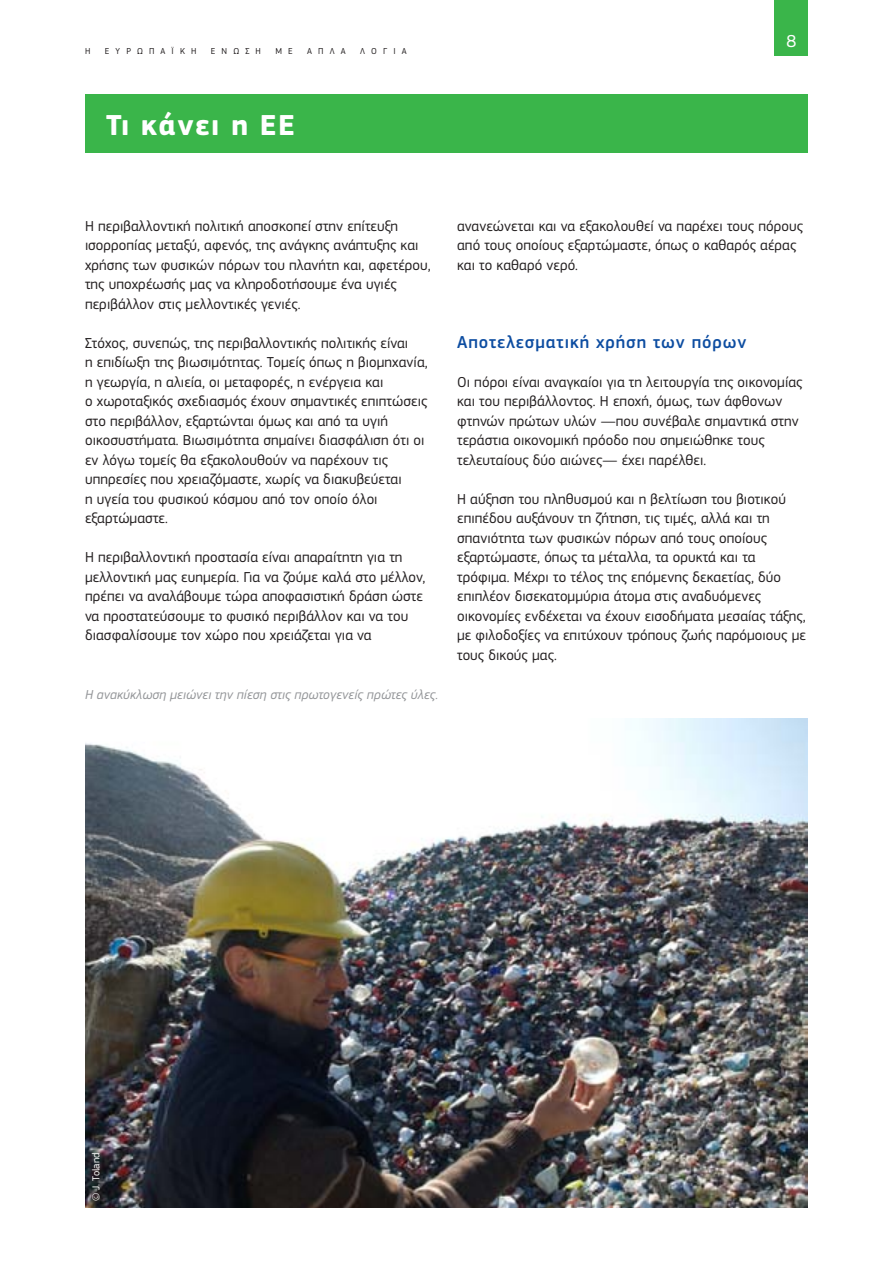
<style>
.page{position:relative;width:893px;height:1263px;background:#fff}
.page>*{position:absolute;margin:0;border:0;box-sizing:border-box;transform-origin:0 0}
.Heading01_neg{font:700 30px "EC Square Sans Pro";letter-spacing:.05em;color:#fff}
.Heading03{font:500 18px "EC Square Sans Pro";letter-spacing:.05em;color:#0d4da1}
.t1{font:18px "EC Square Sans Pro";color:#fff}
.BodyText{font:15px/19.5px "EC Square Sans Pro";letter-spacing:.005em;color:#231f20}
.legende_L{font:italic 13.5px "EC Square Sans Pro";letter-spacing:.005em;color:#939598}
.copyright{font:10.5px "EC Square Sans Pro";color:#fff}
.t2{font:9px "EC Square Sans Pro";letter-spacing:.68em;color:#231f20}
</style>
<div class="page">
<div style="left:775px;top:0;width:33px;height:55px;background:#3ab54a"></div>
<div style="left:85px;top:94px;width:723px;height:59px;background:#3ab54a"></div>
<img style="left:85px;top:718px;width:723px;height:490px">
<p class="t2" style="left:85px;top:45px;width:7px">Η</p>
<p class="t2" style="left:105px;top:45px;width:93px">ΕΥΡΩΠΑΪΚΗ</p>
<p class="t2" style="left:211px;top:45px;width:51px">ΕΝΩΣΗ</p>
<p class="t2" style="left:275px;top:45px;width:19px">Μ Ε</p>
<p class="t2" style="left:307px;top:45px;width:40px">ΑΠΛΑ</p>
<p class="t2" style="left:360px;top:45px;width:48px">ΛΟΓΙΑ</p>
<p class="Heading01_neg" style="left:106px;top:107px;width:190px">Τι κάνει η ΕΕ</p>
<p class="t1" style="left:786px;top:30px;width:12px">8</p>
<p class="BodyText" style="left:85px;top:216px;width:347px">Η περιβαλλοντική πολιτική αποσκοπεί στην επίτευξη ισορροπίας μεταξύ, αφενός, της ανάγκης ανάπτυξης και χρήσης των φυσικών πόρων του πλανήτη και, αφετέρου, της υποχρέωσής μας να κληροδοτήσουμε ένα υγιές περιβάλλον στις μελλοντικές γενιές.</p>
<p class="BodyText" style="left:85px;top:333px;width:344px">Στόχος, συνεπώς, της περιβαλλοντικής πολιτικής είναι<br>η επιδίωξη της βιωσιμότητας. Τομείς όπως η βιομηχανία, η γεωργία, η αλιεία, οι μεταφορές, η ενέργεια και<br>ο χωροταξικός σχεδιασμός έχουν σημαντικές επιπτώσεις στο περιβάλλον, εξαρτώνται όμως και από τα υγιή οικοσυστήματα. Βιωσιμότητα σημαίνει διασφάλιση ότι οι εν λόγω τομείς θα εξακολουθούν να παρέχουν τις υπηρεσίες που χρειαζόμαστε, χωρίς να διακυβεύεται<br>η υγεία του φυσικού κόσμου από τον οποίο όλοι εξαρτώμαστε.</p>
<p class="BodyText" style="left:85px;top:548px;width:342px">Η περιβαλλοντική προστασία είναι απαραίτητη για τη μελλοντική μας ευημερία. Για να ζούμε καλά στο μέλλον, πρέπει να αναλάβουμε τώρα αποφασιστική δράση ώστε να προστατεύσουμε το φυσικό περιβάλλον και να του διασφαλίσουμε τον χώρο που χρειάζεται για να</p>
<p class="legende_L" style="left:85px;top:686px;width:355px">Η ανακύκλωση μειώνει την πίεση στις πρωτογενείς πρώτες ύλες.</p>
<p class="BodyText" style="left:457px;top:216px;width:347px">ανανεώνεται και να εξακολουθεί να παρέχει τους πόρους από τους οποίους εξαρτώμαστε, όπως ο καθαρός αέρας και το καθαρό νερό.</p>
<p class="Heading03" style="left:457px;top:331px;width:291px">Αποτελεσματική χρήση των πόρων</p>
<p class="BodyText" style="left:457px;top:372px;width:347px">Οι πόροι είναι αναγκαίοι για τη λειτουργία της οικονομίας και του περιβάλλοντος. Η εποχή, όμως, των άφθονων φτηνών πρώτων υλών —που συνέβαλε σημαντικά στην τεράστια οικονομική πρόοδο που σημειώθηκε τους τελευταίους δύο αιώνες— έχει παρέλθει.</p>
<p class="BodyText" style="left:457px;top:489px;width:350px">Η αύξηση του πληθυσμού και η βελτίωση του βιοτικού επιπέδου αυξάνουν τη ζήτηση, τις τιμές, αλλά και τη σπανιότητα των φυσικών πόρων από τους οποίους εξαρτώμαστε, όπως τα μέταλλα, τα ορυκτά και τα τρόφιμα. Μέχρι το τέλος της επόμενης δεκαετίας, δύο επιπλέον δισεκατομμύρια άτομα στις αναδυόμενες οικονομίες ενδέχεται να έχουν εισοδήματα μεσαίας τάξης, με φιλοδοξίες να επιτύχουν τρόπους ζωής παρόμοιους με τους δικούς μας.</p>
<p class="copyright" style="left:90px;top:1201px;width:50px;rotate:-90deg">© J. Toland</p>
</div>
